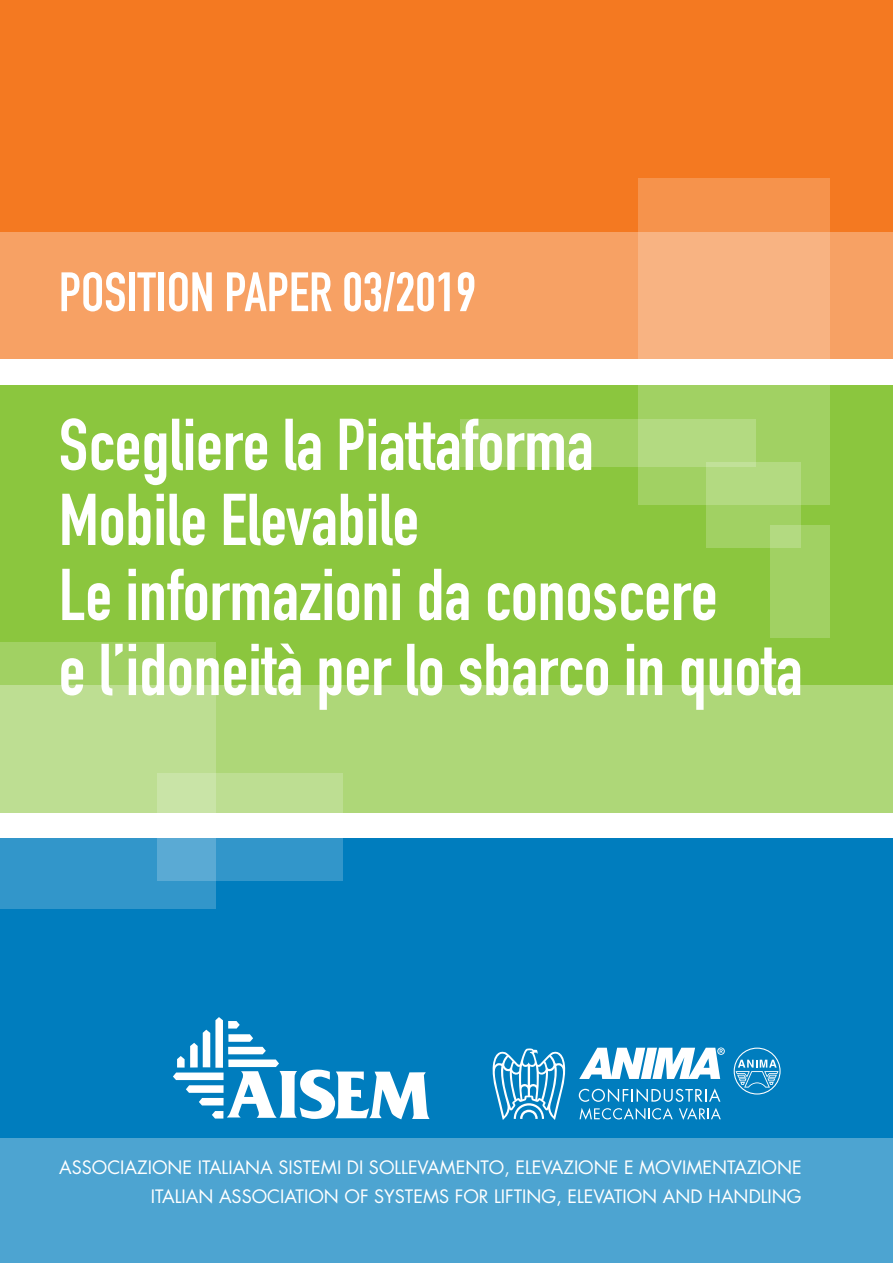
<style>
.page{position:relative;width:893px;height:1263px;background:#fff}
.page>*{position:absolute;margin:0;border:0;box-sizing:border-box;transform-origin:0 0}
.t1{font:72px/75px "DIN Engschrift";color:#fff}
.t2{font:54.45px "DIN Engschrift";color:#fff}
.t3{font:18px/28.5px "Futura";color:#fff;text-align:right}
</style>
<div class="page">
<div style="left:0;top:838px;width:893px;height:300px;background:#007dbe"></div>
<div style="left:0;top:1138px;width:893px;height:125px;background:#4da4d1"></div>
<div style="left:0;top:0;width:893px;height:231px;background:#f47921"></div>
<div style="left:0;top:231px;width:893px;height:128px;background:#f7a164"></div>
<div style="left:0;top:386px;width:893px;height:299px;background:#8bc63e"></div>
<div style="left:0;top:685px;width:893px;height:128px;background:#aed778"></div>
<div style="left:706px;top:462px;width:94px;height:86px;background:#a1d163"></div>
<svg style="left:639px;top:178px;width:191px;height:326px;background:#dfbd7b"></svg>
<svg style="left:460px;top:419px;width:296px;height:48px;background:#a8d46f"></svg>
<svg style="left:771px;top:525px;width:59px;height:113px;background:#a2d166"></svg>
<svg style="left:0;top:642px;width:215px;height:266px;background:#9acc9f"></svg>
<svg style="left:157px;top:773px;width:186px;height:107px"></svg>
<svg style="left:173px;top:1017px;width:257px;height:102px"></svg>
<svg style="left:579px;top:1108px;width:94px;height:12px"></svg>
<svg style="left:679px;top:1108px;width:42px;height:12px"></svg>
<svg style="left:492px;top:1048px;width:74px;height:72px"></svg>
<svg style="left:579px;top:1088px;width:141px;height:14px"></svg>
<svg style="left:734px;top:1047px;width:47px;height:47px"></svg>
<svg style="left:579px;top:1047px;width:146px;height:32px"></svg>
<h2 class="t2" style="left:59px;top:260px;width:419px">POSITION PAPER 03/2019</h2>
<h1 class="t1" style="left:59px;top:408px;width:745px">Scegliere la Piattaforma<br>Mobile Elevabile<br>Le informazioni da conoscere<br>e l’idoneità per lo sbarco in quota</h1>
<p class="t3" style="left:59px;top:1154px;width:744px">ASSOCIAZIONE ITALIANA SISTEMI DI SOLLEVAMENTO, ELEVAZIONE E MOVIMENTAZIONE<br>ITALIAN ASSOCIATION OF SYSTEMS FOR LIFTING, ELEVATION AND HANDLING</p>
</div>
